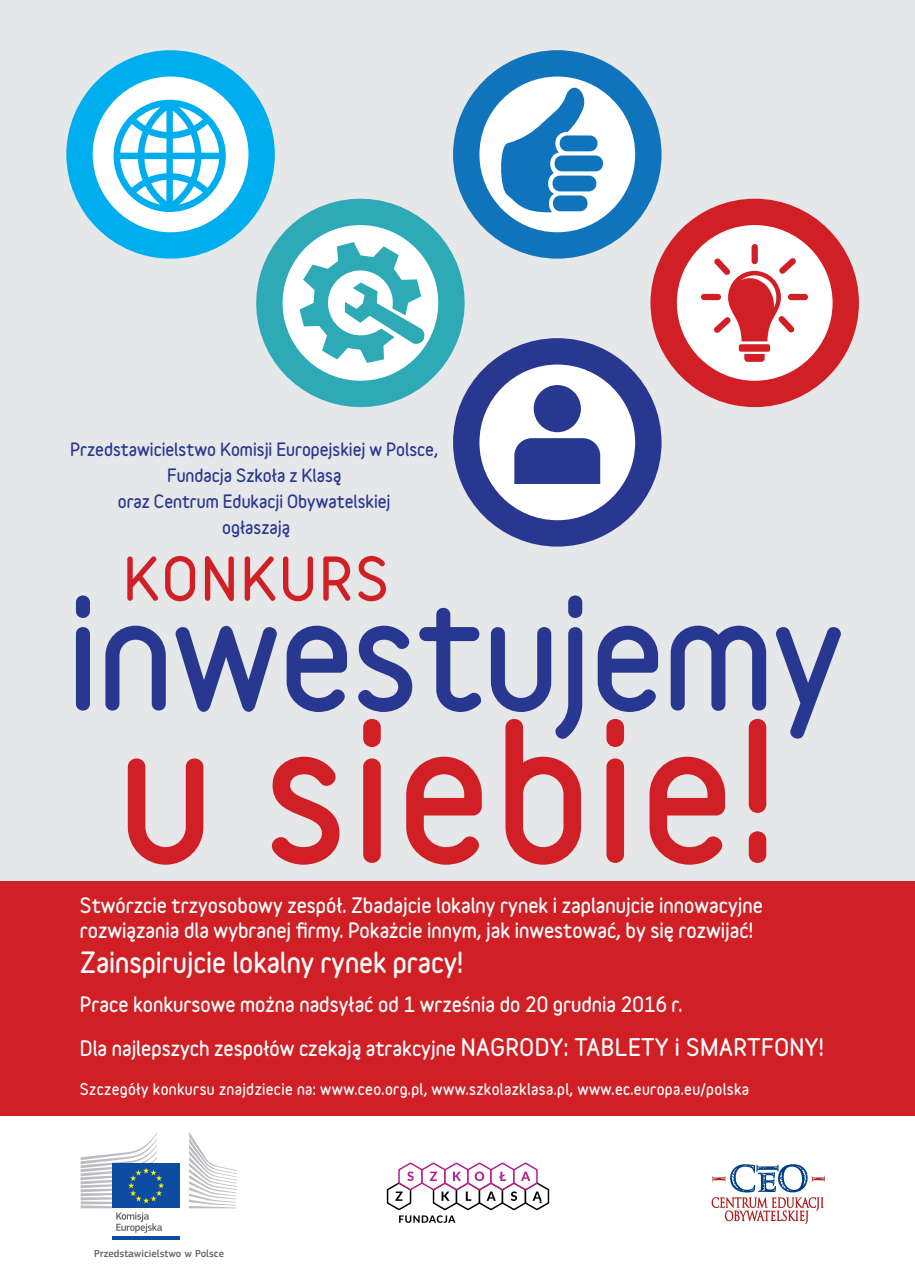
<style>
.page{position:relative;width:915px;height:1285px;background:#fff}
.page>*{position:absolute;margin:0;border:0;box-sizing:border-box;transform-origin:0 0}
.t1{font:900 175.5px "Variable";letter-spacing:.025em;color:#d02026}
.t2{font:900 140.25px "Variable";letter-spacing:-.01em;color:#283890}
.t3{font:900 54px "Variable";letter-spacing:.05em;color:#d02026}
.t4{font:900 26.17px "Variable";color:#fff}
.t5{font:900 19.05px/24.9px "Variable";color:#fff}
.t6{font:900 16.5px/26.2px "Variable";color:#283890;text-align:center}
.t7{font:900 14.55px "Variable";letter-spacing:.025em;color:#fff}
.t8{font:500 10.57px "EC Square Sans Pro";color:#636366}
.s1{font-size:21.83px}
</style>
<div class="page">
<div style="left:0;top:0;width:914px;height:939px;background:#e6e7e9"></div>
<div style="left:0;top:881px;width:914px;height:233px;background:#d02026"></div>
<svg style="left:711px;top:1164px;width:113px;height:59px"></svg>
<svg style="left:386px;top:1162px;width:163px;height:60px"></svg>
<div style="left:112px;top:1163px;width:67px;height:45px;background:#0d4da1"></div>
<svg style="left:112px;top:1236px;width:67px;height:3px"></svg>
<svg style="left:189px;top:1132px;width:47px;height:76px"></svg>
<svg style="left:81px;top:1132px;width:83px;height:100px"></svg>
<svg style="left:245px;top:188px;width:230px;height:227px"></svg>
<svg style="left:274px;top:217px;width:172px;height:172px;background:#8ccfd6"></svg>
<div style="left:453px;top:338px;width:208px;height:208px;background:#283890;border-radius:50%"></div>
<div style="left:479px;top:364px;width:156px;height:156px;background:#fff;border-radius:50%"></div>
<svg style="left:514px;top:385px;width:86px;height:99px"></svg>
<div style="left:453px;top:50px;width:208px;height:208px;background:#1074bc;border-radius:50%"></div>
<div style="left:479px;top:77px;width:156px;height:155px;background:#fff;border-radius:50%"></div>
<svg style="left:498px;top:78px;width:107px;height:135px"></svg>
<div style="left:66px;top:50px;width:209px;height:208px;background:#00aeef;border-radius:50%"></div>
<div style="left:93px;top:77px;width:155px;height:155px;background:#fff;border-radius:50%"></div>
<svg style="left:113px;top:100px;width:113px;height:112px"></svg>
<div style="left:650px;top:199px;width:208px;height:208px;background:#d02026;border-radius:50%"></div>
<div style="left:676px;top:225px;width:156px;height:155px;background:#fff;border-radius:50%"></div>
<div style="left:751px;top:244px;width:6px;height:20px;background:#d02026;border-radius:3px"></div>
<div style="left:787px;top:294px;width:20px;height:6px;background:#d02026;border-radius:3px"></div>
<div style="left:700px;top:294px;width:20px;height:6px;background:#d02026;border-radius:3px"></div>
<svg style="left:713px;top:258px;width:82px;height:104px"></svg>
<p class="t6" style="left:70px;top:435px;width:369px">Przedstawicielstwo Komisji Europejskiej w Polsce,<br>Fundacja Szkoła z Klasą<br>oraz Centrum Edukacji Obywatelskiej<br>ogłaszają</p>
<h3 class="t3" style="left:123px;top:543px;width:267px">KONKURS</h3>
<h2 class="t2" style="left:67px;top:561px;width:778px">inwestujemy</h2>
<h1 class="t1" style="left:118px;top:676px;width:661px">u siebie!</h1>
<p class="t5" style="left:80px;top:892px;width:684px">Stwórzcie trzyosobowy zespół. Zbadajcie lokalny rynek i zaplanujcie innowacyjne rozwiązania dla wybranej firmy. Pokażcie innym, jak inwestować, by się rozwijać!</p>
<h3 class="t4" style="left:80px;top:944px;width:385px">Zainspirujcie lokalny rynek pracy!</h3>
<p class="t5" style="left:80px;top:991px;width:604px">Prace konkursowe można nadsyłać od 1 września do 20 grudnia 2016 r.</p>
<p class="t5" style="left:80px;top:1035px;width:745px">Dla najlepszych zespołów czekają atrakcyjne <span class="s1">NAGRODY: TABLETY i SMARTFONY!</span></p>
<p class="t7" style="left:80px;top:1078px;width:670px">Szczegóły konkursu znajdziecie na: www.ceo.org.pl, www.szkolazklasa.pl, www.ec.europa.eu/polska</p>
<p class="t8" style="left:94px;top:1246px;width:131px">Przedstawicielstwo w Polsce</p>
</div>
